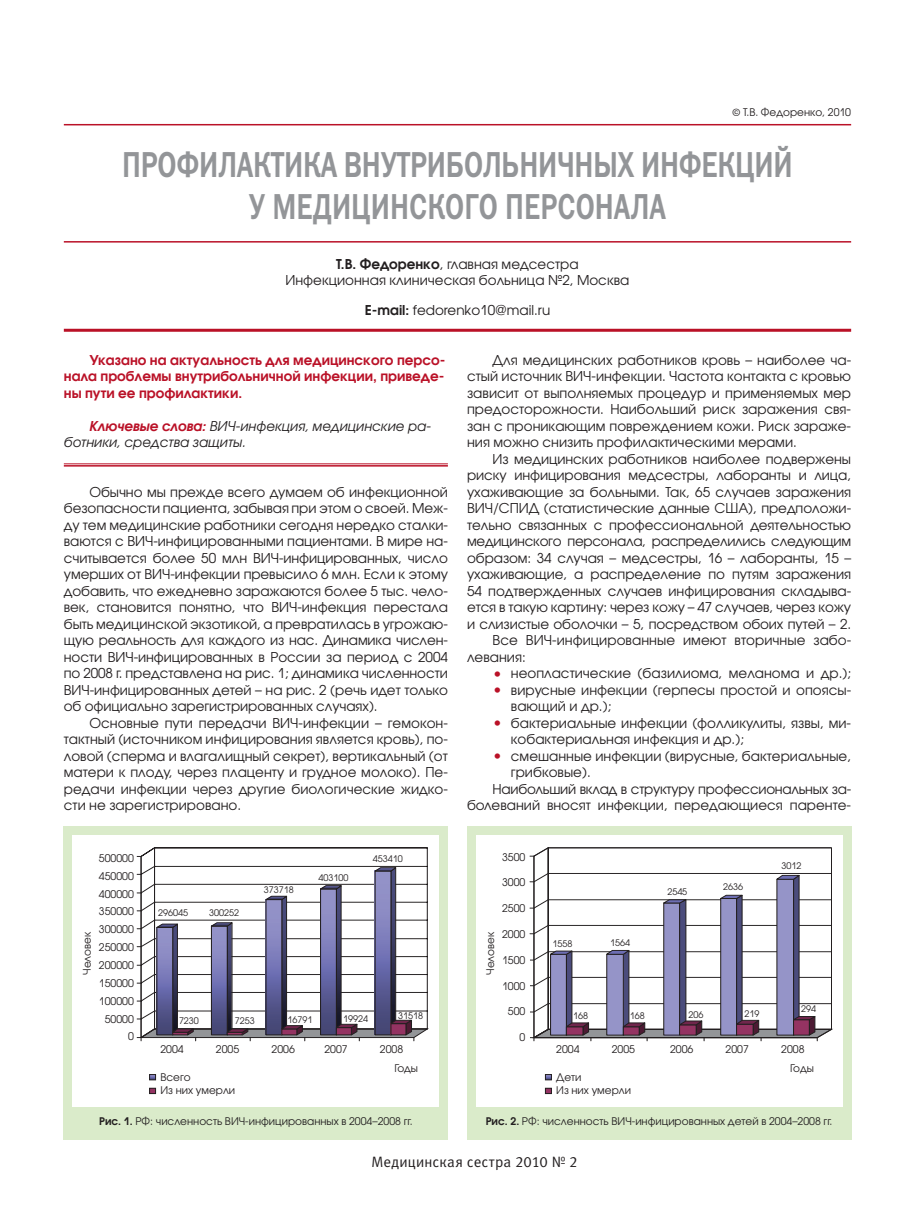
<style>
.page{position:relative;width:915px;height:1212px;background:#fff}
.page>*{position:absolute;margin:0;border:0;box-sizing:border-box;transform-origin:0 0}
.t1{font:700 36.3px/42px "Abbat";letter-spacing:-.01em;color:#939598;text-align:center;scale:.82 1}
.t2{font:15px "Meta C";letter-spacing:.01em;color:#231f20}
.t3{font:13.5px/16.5px "Avant Garde Gothic C";letter-spacing:-.005em;color:#231f20;text-align:justify}
.t4{font:600 13.5px/16.5px "Avant Garde Gothic C";color:#ba1127;text-align:justify}
.t5{font:italic 13.5px/16.5px "Avant Garde Gothic C";color:#231f20}
.t6{font:10.5px/17.9px "Avant Garde Gothic C";color:#231f20}
.t7{font:9px "Avant Garde Gothic C";color:#231f20}
.s1{font-family:"Pragmatica C"}
.s2{font-weight:600}
.s3{font-weight:600;color:#ba1127}
.s4{font-size:16.5px;color:#ba1127}
</style>
<div class="page">
<hr style="left:64px;top:329px;width:786px;height:3px;background:#ba1127">
<hr style="left:64px;top:241px;width:786px;height:2px;background:#ba1127">
<hr style="left:64px;top:124px;width:786px;height:1px;background:#ba1127">
<hr style="left:64px;top:465px;width:384px;height:2px;background:#ba1127">
<hr style="left:64px;top:464px;width:384px;height:1px;background:#ba1127">
<div style="left:64px;top:827px;width:384px;height:313px;background:#daebca"></div>
<div style="left:73px;top:835px;width:366px;height:272px;background:#fff"></div>
<svg style="left:140px;top:847px;width:288px;height:19px"></svg>
<hr style="left:141px;top:856px;width:1px;height:181px;background:#231f20">
<svg style="left:137px;top:866px;width:292px;height:175px"></svg>
<div style="left:467px;top:827px;width:383px;height:313px;background:#daebca"></div>
<div style="left:476px;top:835px;width:365px;height:272px;background:#fff"></div>
<svg style="left:533px;top:847px;width:298px;height:27px"></svg>
<hr style="left:533px;top:856px;width:1px;height:181px;background:#231f20">
<svg style="left:530px;top:874px;width:301px;height:167px"></svg>
<div style="left:149px;top:1074px;width:7px;height:6px;border:1px solid #231f20"></div>
<svg style="left:545px;top:1074px;width:6px;height:6px"></svg>
<div style="left:149px;top:1088px;width:7px;height:6px;border:1px solid #231f20"></div>
<svg style="left:545px;top:1088px;width:6px;height:6px"></svg>
<p class="t6" style="left:731px;top:104px;width:120px"><span class="s1">©</span> Т.В. Федоренко, 2010</p>
<h1 class="t1" style="left:122px;top:144px;width:818px">ПРОФИЛАКТИКА ВНУТРИБОЛЬНИЧНЫХ ИНФЕКЦИЙ<br>У МЕДИЦИНСКОГО ПЕРСОНАЛА</h1>
<p class="t3" style="left:285px;top:255px;width:345px;text-align:center"><span class="s2">Т.В. Федоренко</span>, главная медсестра<br>Инфекционная клиническая больница №2, Москва</p>
<p class="t3" style="left:364px;top:302px;width:187px"><span class="s2">E-mail:</span> fedorenko10@mail.ru</p>
<p class="t4" style="left:64px;top:351px;width:383px;text-indent:26px">Указано на актуальность для медицинского персо&shy;нала проблемы внутрибольничной инфекции, приведе&shy;ны пути ее профилактики.</p>
<p class="t5" style="left:64px;top:417px;width:368px;text-indent:26px"><span class="s3">Ключевые слова:</span> ВИЧ-инфекция, медицинские ра&shy;ботники, средства защиты.</p>
<p class="t3" style="left:64px;top:483px;width:385px;text-indent:26px">Обычно мы прежде всего думаем об инфекционной безопасности пациента, забывая при этом о своей. Меж&shy;ду тем медицинские работники сегодня нередко сталки&shy;ваются с ВИЧ-инфицированными пациентами. В мире на&shy;считывается более 50 млн ВИЧ-инфицированных, число умерших от ВИЧ-инфекции превысило 6 млн. Если к этому добавить, что ежедневно заражаются более 5 тыс. чело&shy;век, становится понятно, что ВИЧ-инфекция перестала быть медицинской экзотикой, а превратилась в угрожаю&shy;щую реальность для каждого из нас. Динамика числен&shy;ности ВИЧ-инфицированных в России за период с 2004 по 2008 г. представлена на рис. 1; динамика численности ВИЧ-инфицированных детей – на рис. 2 (речь идет только об официально зарегистрированных случаях).</p>
<p class="t3" style="left:64px;top:714px;width:385px;text-indent:26px">Основные пути передачи ВИЧ-инфекции – гемокон&shy;тактный (источником инфицирования является кровь), по&shy;ловой (сперма и влагалищный секрет), вертикальный (от матери к плоду, через плаценту и грудное молоко). Пе&shy;редачи инфекции через другие биологические жидко&shy;сти не зарегистрировано.</p>
<p class="t3" style="left:467px;top:351px;width:385px;text-indent:26px">Для медицинских работников кровь – наиболее ча&shy;стый источник ВИЧ-инфекции. Частота контакта с кровью зависит от выполняемых процедур и применяемых мер предосторожности. Наибольший риск заражения свя&shy;зан с проникающим повреждением кожи. Риск зараже&shy;ния можно снизить профилактическими мерами.</p>
<p class="t3" style="left:492px;top:450px;width:360px">Из медицинских работников наиболее подвержены</p>
<p class="t3" style="left:467px;top:467px;width:385px">риску инфицирования медсестры, лаборанты и лица,</p>
<p class="t3" style="left:467px;top:483px;width:385px">ухаживающие за больными. Так, 65 случаев заражения</p>
<p class="t3" style="left:467px;top:500px;width:385px">ВИЧ/СПИД (статистические данные США), предположи-</p>
<p class="t3" style="left:467px;top:516px;width:385px">тельно связанных с профессиональной деятельностью</p>
<p class="t3" style="left:467px;top:533px;width:385px">медицинского персонала, распределились следующим</p>
<p class="t3" style="left:467px;top:549px;width:385px">образом: 34 случая – медсестры, 16 – лаборанты, 15 –</p>
<p class="t3" style="left:467px;top:566px;width:385px">ухаживающие, а распределение по путям заражения</p>
<p class="t3" style="left:467px;top:582px;width:385px">54 подтвержденных случаев инфицирования складыва-</p>
<p class="t3" style="left:467px;top:599px;width:385px">ется в такую картину: через кожу – 47 случаев, через кожу</p>
<p class="t3" style="left:467px;top:615px;width:385px">и слизистые оболочки – 5, посредством обоих путей – 2.</p>
<p class="t3" style="left:492px;top:632px;width:360px">Все ВИЧ-инфицированные имеют вторичные забо-</p>
<p class="t3" style="left:467px;top:648px;width:60px">левания:</p>
<p class="t3" style="left:492px;top:665px;width:360px"><span class="s4">•</span> неопластические (базилиома, меланома и др.);</p>
<p class="t3" style="left:510px;top:681px;width:341px;text-indent:-18px"><span class="s4">•</span> вирусные инфекции (герпесы простой и опоясы&shy;вающий и др.);</p>
<p class="t3" style="left:510px;top:714px;width:341px;text-indent:-18px"><span class="s4">•</span> бактериальные инфекции (фолликулиты, язвы, ми&shy;кобактериальная инфекция и др.);</p>
<p class="t3" style="left:492px;top:747px;width:360px"><span class="s4">•</span> смешанные инфекции (вирусные, бактериальные,</p>
<p class="t3" style="left:510px;top:764px;width:81px">грибковые).</p>
<p class="t3" style="left:492px;top:780px;width:360px">Наибольший вклад в структуру профессиональных за-</p>
<p class="t3" style="left:467px;top:797px;width:385px">болеваний вносят инфекции, передающиеся паренте-</p>
<p class="t6" style="left:99px;top:849px;width:36px;text-align:right">500000<br>450000<br>400000<br>350000<br>300000<br>250000<br>200000<br>150000<br>100000<br>50000<br>0</p>
<p class="t6" style="left:502px;top:848px;width:25px">3500</p>
<p class="t7" style="left:372px;top:853px;width:31px">453410</p>
<p class="t7" style="left:318px;top:872px;width:31px">403100</p>
<p class="t6" style="left:502px;top:874px;width:25px">3000</p>
<p class="t6" style="left:502px;top:899px;width:25px">2500</p>
<p class="t6" style="left:502px;top:925px;width:25px">2000</p>
<p class="t6" style="left:502px;top:951px;width:25px">1500</p>
<p class="t6" style="left:502px;top:977px;width:25px">1000</p>
<p class="t6" style="left:507px;top:1003px;width:19px">500</p>
<p class="t6" style="left:519px;top:1028px;width:7px">0</p>
<p class="t7" style="left:264px;top:885px;width:31px">373718</p>
<p class="t7" style="left:158px;top:908px;width:31px">296045</p>
<p class="t7" style="left:209px;top:908px;width:31px">300252</p>
<p class="t6" style="left:78px;top:975px;width:45px;rotate:-90deg">Человек</p>
<p class="t6" style="left:481px;top:975px;width:45px;rotate:-90deg">Человек</p>
<p class="t7" style="left:179px;top:1016px;width:21px">7230</p>
<p class="t7" style="left:235px;top:1016px;width:21px">7253</p>
<p class="t7" style="left:287px;top:1014px;width:26px">16791</p>
<p class="t7" style="left:343px;top:1013px;width:26px">19924</p>
<p class="t7" style="left:398px;top:1010px;width:26px">31518</p>
<p class="t7" style="left:552px;top:938px;width:21px">1558</p>
<p class="t7" style="left:610px;top:938px;width:21px">1564</p>
<p class="t7" style="left:667px;top:886px;width:21px">2545</p>
<p class="t7" style="left:723px;top:882px;width:21px">2636</p>
<p class="t7" style="left:781px;top:861px;width:21px">3012</p>
<p class="t7" style="left:573px;top:1011px;width:16px">168</p>
<p class="t7" style="left:629px;top:1011px;width:16px">168</p>
<p class="t7" style="left:688px;top:1009px;width:16px">206</p>
<p class="t7" style="left:744px;top:1008px;width:16px">219</p>
<p class="t7" style="left:800px;top:1004px;width:16px">294</p>
<p class="t6" style="left:160px;top:1040px;width:25px">2004</p>
<p class="t6" style="left:216px;top:1040px;width:25px">2005</p>
<p class="t6" style="left:271px;top:1040px;width:25px">2006</p>
<p class="t6" style="left:324px;top:1040px;width:25px">2007</p>
<p class="t6" style="left:380px;top:1040px;width:25px">2008</p>
<p class="t6" style="left:556px;top:1040px;width:25px">2004</p>
<p class="t6" style="left:611px;top:1040px;width:25px">2005</p>
<p class="t6" style="left:669px;top:1040px;width:25px">2006</p>
<p class="t6" style="left:725px;top:1040px;width:25px">2007</p>
<p class="t6" style="left:781px;top:1040px;width:25px">2008</p>
<p class="t6" style="left:160px;top:1070px;width:76px;line-height:13.5px">Всего<br>Из них умерли</p>
<p class="t6" style="left:556px;top:1070px;width:76px;line-height:13.5px">Дети<br>Из них умерли</p>
<p class="t6" style="left:394px;top:1059px;width:25px">Годы</p>
<p class="t6" style="left:790px;top:1059px;width:25px">Годы</p>
<p class="t6" style="left:99px;top:1112px;width:315px"><span class="s2">Рис. 1.</span> РФ: численность ВИЧ-инфицированных в 2004–2008 гг.</p>
<p class="t6" style="left:485px;top:1112px;width:348px"><span class="s2">Рис. 2.</span> РФ: численность ВИЧ-инфицированных детей в 2004–2008 гг.</p>
<p class="t2" style="left:371px;top:1153px;width:207px">Медицинская сестра 2010 № 2</p>
</div>
